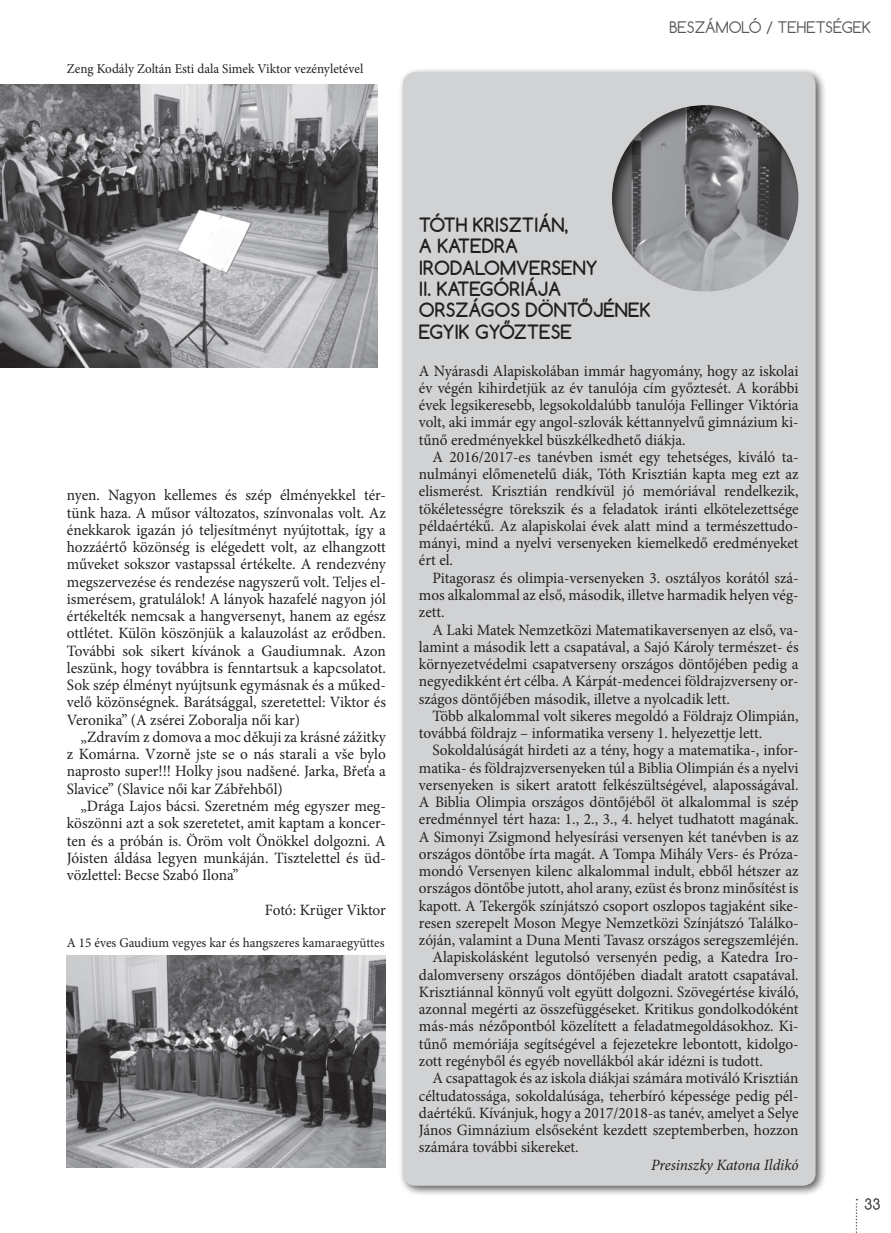
<style>
.page{position:relative;width:891px;height:1233px;background:#fff}
.page>*{position:absolute;margin:0;border:0;box-sizing:border-box;transform-origin:0 0}
.t1{font:700 18.6px/21.3px "Comfortaa";color:#231f20}
.t2{font:15.75px/17.2px "Minion Pro";color:#231f20;text-align:justify}
.t3{font:italic 15.75px "Minion Pro";letter-spacing:-.01em;color:#231f20}
.t4{font:15px "Comfortaa";color:#57585a}
.t5{font:13.5px "Minion Pro";color:#231f20}
</style>
<div class="page">
<div style="left:398px;top:67px;width:428px;height:1129px;background:#231f20;opacity:.75"></div>
<div style="left:403px;top:72px;width:412px;height:1113px;background:#d1d2d4;border-radius:13px"></div>
<svg style="left:864px;top:1198px;width:16px;height:11px"></svg>
<svg style="left:855px;top:1199px;width:2px;height:34px"></svg>
<div style="left:612px;top:103px;width:189px;height:189px;background:#231f20;opacity:.75"></div>
<img style="left:67px;top:955px;width:319px;height:212px">
<img style="left:0;top:85px;width:378px;height:282px">
<p class="t5" style="left:67px;top:60px;width:298px">Zeng Kodály Zoltán Esti dala Simek Viktor vezényletével</p>
<p class="t4" style="left:669px;top:17px;width:12px">BESZÁMOLÓ</p>
<p class="t4" style="left:766px;top:17px;width:106px">/ Tehetségek</p>
<p class="t2" style="left:67px;top:487px;width:320px">nyen. Nagyon kellemes és szép élményekkel tér&shy;tünk haza. A műsor változatos, színvonalas volt. Az énekkarok igazán jó teljesítményt nyújtottak, így a hozzáértő közönség is elégedett volt, az elhangzott műveket sokszor vastapssal értékelte. A rendezvény megszervezése és rendezése nagyszerű volt. Teljes el&shy;ismerésem, gratulálok! A lányok hazafelé nagyon jól értékelték nemcsak a hangversenyt, hanem az egész ottlétet. Külön köszönjük a kalauzolást az erődben.<br>További sok sikert kívánok a Gaudiumnak. Azon leszünk, hogy továbbra is fenntartsuk a kapcsolatot.<br>Sok szép élményt nyújtsunk egymásnak és a műked&shy;velő közönségnek. Barátsággal, szeretettel: Viktor és Veronika” (A zsérei Zoboralja női kar)</p>
<p class="t2" style="left:67px;top:728px;width:320px;text-indent:14px">„Zdravím z domova a moc děkuji za krásné zážitky z Komárna. Vzorně jste se o nás starali a vše bylo naprosto super!!! Holky jsou nadšené. Jarka, Břeťa a Slavice” (Slavice női kar Zábřehből)</p>
<p class="t2" style="left:67px;top:797px;width:320px;text-indent:14px">„Drága Lajos bácsi. Szeretném még egyszer meg&shy;köszönni azt a sok szeretetet, amit kaptam a koncer&shy;ten és a próbán is. Öröm volt Önökkel dolgozni. A Jóisten áldása legyen munkáján. Tisztelettel és üd&shy;vözlettel: Becse Szabó Ilona”</p>
<p class="t2" style="left:265px;top:901px;width:122px">Fotó: Krüger Viktor</p>
<p class="t5" style="left:67px;top:934px;width:319px">A 15 éves Gaudium vegyes kar és hangszeres kamaraegyüttes</p>
<p class="t1" style="left:419px;top:214px;width:233px">TÓTH KRISZTIÁN,<br>A KATEDRA<br>IRODALOMVERSENY<br>II. KATEGÓRIÁJA<br>ORSZÁGOS DÖNTŐJÉNEK<br>EGYIK GYŐZTESE</p>
<p class="t2" style="left:419px;top:362px;width:381px">A Nyárasdi Alapiskolában immár hagyomány, hogy az iskolai év végén kihirdetjük az év tanulója cím győztesét. A korábbi évek legsikeresebb, legsokoldalúbb tanulója Fellinger Viktória volt, aki immár egy angol-szlovák kéttannyelvű gimnázium ki&shy;tűnő eredményekkel büszkélkedhető diákja.</p>
<p class="t2" style="left:419px;top:448px;width:381px;text-indent:14px">A 2016/2017-es tanévben ismét egy tehetséges, kiváló ta&shy;nulmányi előmenetelű diák, Tóth Krisztián kapta meg ezt az elismerést. Krisztián rendkívül jó memóriával rendelkezik, tökéletességre törekszik és a feladatok iránti elkötelezettsége példaértékű. Az alapiskolai évek alatt mind a természettudo&shy;mányi, mind a nyelvi versenyeken kiemelkedő eredményeket ért el.</p>
<p class="t2" style="left:419px;top:569px;width:381px;text-indent:14px">Pitagorasz és olimpia-versenyeken 3. osztályos korától szá&shy;mos alkalommal az első, második, illetve harmadik helyen vég&shy;zett.</p>
<p class="t2" style="left:419px;top:621px;width:381px;text-indent:14px">A Laki Matek Nemzetközi Matematikaversenyen az első, va&shy;lamint a második lett a csapatával, a Sajó Károly természet- és környezetvédelmi csapatverseny országos döntőjében pedig a negyedikként ért célba. A Kárpát-medencei földrajzverseny or&shy;szágos döntőjében második, illetve a nyolcadik lett.</p>
<p class="t2" style="left:419px;top:707px;width:381px;text-indent:14px">Több alkalommal volt sikeres megoldó a Földrajz Olimpián, továbbá földrajz – informatika verseny 1. helyezettje lett.</p>
<p class="t2" style="left:432px;top:741px;width:367px">Sokoldalúságát hirdeti az a tény, hogy a matematika-, infor-</p>
<p class="t2" style="left:419px;top:759px;width:381px">matika- és földrajzversenyeken túl a Biblia Olimpián és a nyelvi</p>
<p class="t2" style="left:419px;top:776px;width:381px">versenyeken is sikert aratott felkészültségével, alaposságával.</p>
<p class="t2" style="left:419px;top:793px;width:381px">A Biblia Olimpia országos döntőjéből öt alkalommal is szép</p>
<p class="t2" style="left:419px;top:810px;width:381px">eredménnyel tért haza: 1., 2., 3., 4. helyet tudhatott magának.</p>
<p class="t2" style="left:419px;top:828px;width:381px">A Simonyi Zsigmond helyesírási versenyen két tanévben is az</p>
<p class="t2" style="left:419px;top:845px;width:381px">országos döntőbe írta magát. A Tompa Mihály Vers- és Próza-</p>
<p class="t2" style="left:419px;top:862px;width:381px">mondó Versenyen kilenc alkalommal indult, ebből hétszer az</p>
<p class="t2" style="left:419px;top:879px;width:381px">országos döntőbe jutott, ahol arany, ezüst és bronz minősítést is</p>
<p class="t2" style="left:419px;top:897px;width:381px">kapott. A Tekergők színjátszó csoport oszlopos tagjaként sike-</p>
<p class="t2" style="left:419px;top:914px;width:381px">resen szerepelt Moson Megye Nemzetközi Színjátszó Találko-</p>
<p class="t2" style="left:419px;top:931px;width:381px">zóján, valamint a Duna Menti Tavasz országos seregszemléjén.</p>
<p class="t2" style="left:432px;top:948px;width:367px">Alapiskolásként legutolsó versenyén pedig, a Katedra Iro-</p>
<p class="t2" style="left:419px;top:966px;width:381px">dalomverseny országos döntőjében diadalt aratott csapatával.</p>
<p class="t2" style="left:419px;top:983px;width:381px">Krisztiánnal könnyű volt együtt dolgozni. Szövegértése kiváló,</p>
<p class="t2" style="left:419px;top:1000px;width:381px">azonnal megérti az összefüggéseket. Kritikus gondolkodóként</p>
<p class="t2" style="left:419px;top:1017px;width:381px">más-más nézőpontból közelített a feladatmegoldásokhoz. Ki-</p>
<p class="t2" style="left:419px;top:1035px;width:381px">tűnő memóriája segítségével a fejezetekre lebontott, kidolgo-</p>
<p class="t2" style="left:419px;top:1052px;width:345px">zott regényből és egyéb novellákból akár idézni is tudott.</p>
<p class="t2" style="left:432px;top:1069px;width:367px">A csapattagok és az iskola diákjai számára motiváló Krisztián</p>
<p class="t2" style="left:419px;top:1086px;width:381px">céltudatossága, sokoldalúsága, teherbíró képessége pedig pél-</p>
<p class="t2" style="left:419px;top:1104px;width:381px">daértékű. Kívánjuk, hogy a 2017/2018-as tanév, amelyet a Selye</p>
<p class="t2" style="left:419px;top:1121px;width:381px">János Gimnázium elsőseként kezdett szeptemberben, hozzon</p>
<p class="t2" style="left:419px;top:1138px;width:161px">számára további sikereket.</p>
<p class="t3" style="left:651px;top:1153px;width:149px">Presinszky Katona Ildikó</p>
</div>
